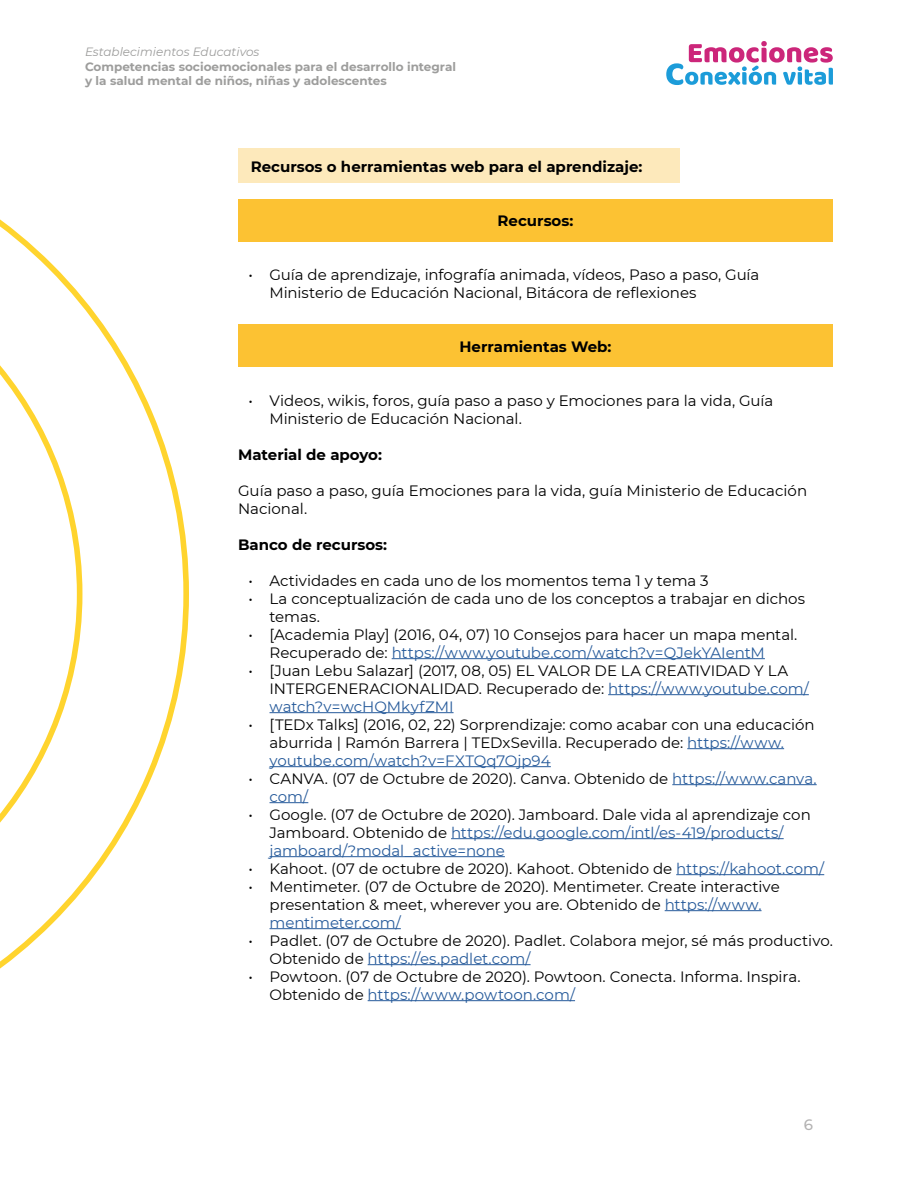
<style>
.page{position:relative;width:918px;height:1188px;background:#fff}
.page>*{position:absolute;margin:0;border:0;box-sizing:border-box;transform-origin:0 0}
.Listado{font:15px/18px "Montserrat";letter-spacing:-.005em;color:#000}
.Cuerpo{font:15px/18px "Montserrat";color:#000}
.Cuerpo-2{font:700 15px "Montserrat";color:#000}
.Subtitulo{font:700 15px "Montserrat";color:#000}
.t1{font:500 15px "Montserrat";color:#b3b2b2}
.t2{font:700 12px/14.4px "Montserrat";color:#9d9d9c}
.t3{font:italic 12px "Montserrat";color:#9d9d9c}
.s1{color:#275b9b}
</style>
<div class="page">
<svg style="left:666px;top:41px;width:167px;height:44px"></svg>
<svg style="left:0;top:219px;width:189px;height:750px"></svg>
<div style="left:238px;top:149px;width:442px;height:34px;background:#fde9bb"></div>
<div style="left:238px;top:199px;width:595px;height:43px;background:#fcc233"></div>
<div style="left:238px;top:324px;width:595px;height:43px;background:#fcc233"></div>
<hr style="left:392px;top:658px;width:373px;height:1px;background:#275b9b">
<hr style="left:608px;top:694px;width:201px;height:1px;background:#275b9b">
<hr style="left:270px;top:712px;width:184px;height:1px;background:#275b9b">
<hr style="left:687px;top:748px;width:97px;height:1px;background:#275b9b">
<hr style="left:270px;top:766px;width:281px;height:1px;background:#275b9b">
<hr style="left:672px;top:784px;width:145px;height:1px;background:#275b9b">
<hr style="left:270px;top:802px;width:38px;height:1px;background:#275b9b">
<hr style="left:451px;top:838px;width:333px;height:1px;background:#275b9b">
<hr style="left:270px;top:856px;width:235px;height:1px;background:#275b9b">
<hr style="left:676px;top:874px;width:148px;height:1px;background:#275b9b">
<hr style="left:665px;top:910px;width:97px;height:1px;background:#275b9b">
<hr style="left:270px;top:928px;width:131px;height:1px;background:#275b9b">
<hr style="left:368px;top:964px;width:163px;height:1px;background:#275b9b">
<hr style="left:368px;top:1000px;width:207px;height:1px;background:#275b9b">
<p class="t3" style="left:85px;top:44px;width:176px">Establecimientos Educativos</p>
<p class="t2" style="left:85px;top:59px;width:373px">Competencias socioemocionales para el desarrollo integral y la salud mental de niños, niñas y adolescentes</p>
<p class="Cuerpo-2" style="left:251px;top:155px;width:393px">Recursos o herramientas web para el aprendizaje:</p>
<p class="Cuerpo-2" style="left:498px;top:209px;width:77px">Recursos:</p>
<p class="Listado" style="left:270px;top:265px;width:491px;text-indent:-21px">• Guía de aprendizaje, infografía animada, vídeos, Paso a paso, Guía<br>Ministerio de Educación Nacional, Bitácora de reflexiones</p>
<h2 class="Subtitulo" style="left:459px;top:335px;width:154px">Herramientas Web:</h2>
<p class="Listado" style="left:270px;top:391px;width:505px;text-indent:-21px">• Videos, wikis, foros, guía paso a paso y Emociones para la vida, Guía<br>Ministerio de Educación Nacional.</p>
<h2 class="Subtitulo" style="left:238px;top:443px;width:146px">Material de apoyo:</h2>
<p class="Cuerpo" style="left:238px;top:481px;width:571px">Guía paso a paso, guía Emociones para la vida, guía Ministerio de Educación<br>Nacional.</p>
<h2 class="Subtitulo" style="left:238px;top:533px;width:151px">Banco de recursos:</h2>
<p class="Listado" style="left:249px;top:571px;width:462px">• Actividades en cada uno de los momentos tema 1 y tema 3</p>
<p class="Listado" style="left:270px;top:589px;width:537px;text-indent:-21px">• La conceptualización de cada uno de los conceptos a trabajar en dichos temas.</p>
<p class="Listado" style="left:270px;top:625px;width:529px;text-indent:-21px">• [Academia Play] (2016, 04, 07) 10 Consejos para hacer un mapa mental.<br>Recuperado de: <span class="s1">https://www.youtube.com/watch?v=QJekYAIentM</span></p>
<p class="Listado" style="left:270px;top:661px;width:541px;text-indent:-21px">• [Juan Lebu Salazar] (2017, 08, 05) EL VALOR DE LA CREATIVIDAD Y LA<br>INTERGENERACIONALIDAD. Recuperado de: <span class="s1">https://www.youtube.com/ watch?v=wcHQMkyfZMI</span></p>
<p class="Listado" style="left:270px;top:715px;width:547px;text-indent:-21px">• [TEDx Talks] (2016, 02, 22) Sorprendizaje: como acabar con una educación aburrida | Ramón Barrera | TEDxSevilla. Recuperado de: <span class="s1">https://www. youtube.com/watch?v=FXTQq7Ojp94</span></p>
<p class="Listado" style="left:270px;top:769px;width:549px;text-indent:-21px">• CANVA. (07 de Octubre de 2020). Canva. Obtenido de <span class="s1">https://www.canva. com/</span></p>
<p class="Listado" style="left:270px;top:805px;width:543px;text-indent:-21px">• Google. (07 de Octubre de 2020). Jamboard. Dale vida al aprendizaje con<br>Jamboard. Obtenido de <span class="s1">https://edu.google.com/intl/es-419/products/ jamboard/?modal_active=none</span></p>
<p class="Listado" style="left:249px;top:859px;width:577px">• Kahoot. (07 de octubre de 2020). Kahoot. Obtenido de <span class="s1">https://kahoot.com/</span></p>
<p class="Listado" style="left:270px;top:877px;width:512px;text-indent:-21px">• Mentimeter. (07 de Octubre de 2020). Mentimeter. Create interactive presentation &amp; meet, wherever you are. Obtenido de <span class="s1">https://www. mentimeter.com/</span></p>
<p class="Listado" style="left:270px;top:931px;width:565px;text-indent:-21px">• Padlet. (07 de Octubre de 2020). Padlet. Colabora mejor, sé más productivo.<br>Obtenido de <span class="s1">https://es.padlet.com/</span></p>
<p class="Listado" style="left:270px;top:967px;width:533px;text-indent:-21px">• Powtoon. (07 de Octubre de 2020). Powtoon. Conecta. Informa. Inspira.<br>Obtenido de <span class="s1">https://www.powtoon.com/</span></p>
<p class="t1" style="left:804px;top:1114px;width:11px">6</p>
</div>
